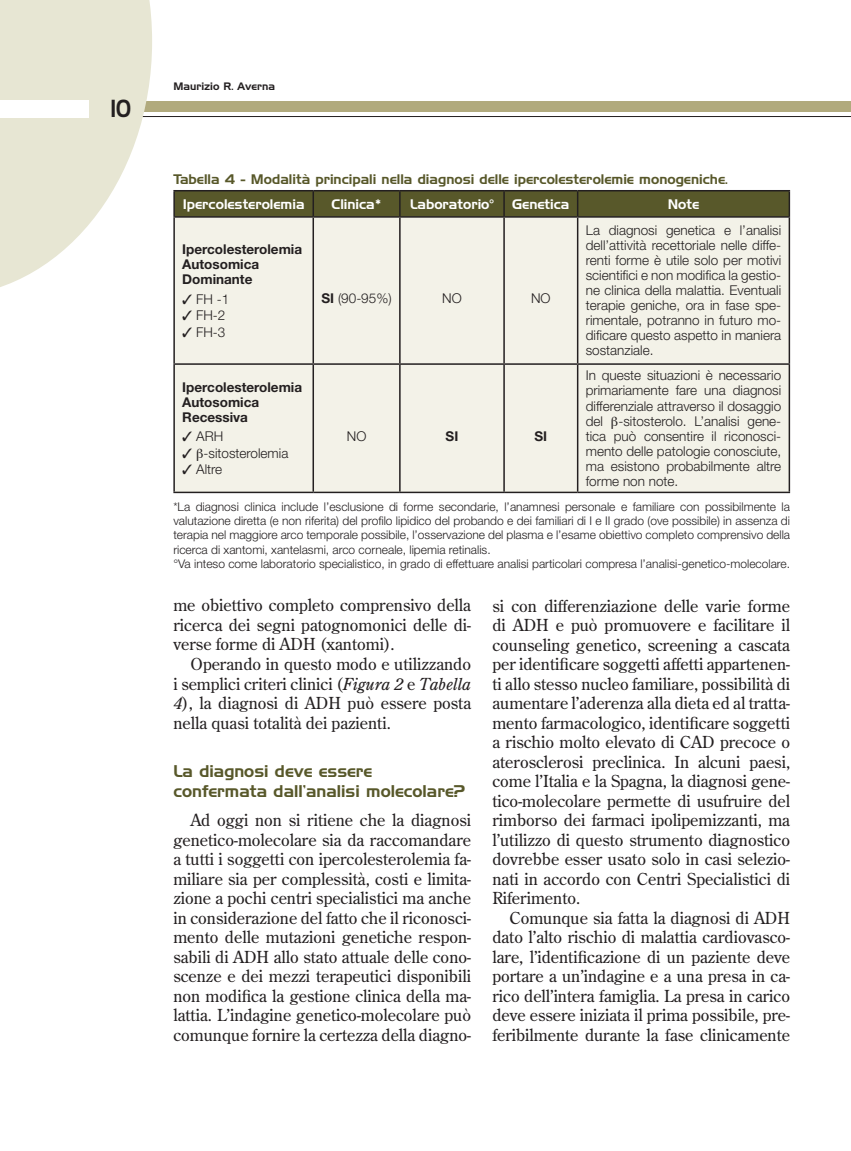
<style>
.page{position:relative;width:851px;height:1151px;background:#fff}
.page>*{position:absolute;margin:0;border:0;box-sizing:border-box;transform-origin:0 0}
.t1{font:24px "Handel Gothic BT";color:#231f20;scale:.8 1}
.t2{font:16.5px/19.5px "Century Old Style Std";color:#231f20;text-align:justify}
.t3{font:16.5px/19.5px "Handel Gothic BT";color:#58582a}
.t4{font:300 13.5px/15px "Helvetica Neue LT Std";color:#231f20;text-align:justify}
.t5{font:700 13.5px/15px "Helvetica Neue LT Std";color:#231f20}
.t6{font:13.5px "Handel Gothic BT";color:#58582a}
.t7{font:13.5px "Handel Gothic BT";color:#fff}
.t8{font:300 12px/14.4px "Helvetica Neue LT Std";color:#231f20}
.t9{font:10.5px "Handel Gothic BT";color:#231f20}
.s1{font-weight:700}
.s2{font-style:italic}
</style>
<div class="page">
<hr style="left:0;top:116px;width:851px;height:1px;background:#231f20">
<div style="left:0;top:101px;width:851px;height:10px;background:#b1aa7d"></div>
<svg style="left:0;top:0;width:152px;height:287px;fill:#e7e6d3"></svg>
<div style="left:0;top:100px;width:88px;height:17px;background:#fff"></div>
<div style="left:175px;top:218px;width:613px;height:273px;background:#f3f2e8"></div>
<hr style="left:173px;top:190px;width:140px;height:1px;background:#231f20">
<hr style="left:173px;top:191px;width:2px;height:25px;background:#231f20">
<hr style="left:313px;top:190px;width:87px;height:1px;background:#231f20">
<hr style="left:400px;top:190px;width:104px;height:1px;background:#231f20">
<hr style="left:504px;top:190px;width:73px;height:1px;background:#231f20">
<hr style="left:577px;top:190px;width:213px;height:1px;background:#231f20">
<div style="left:174px;top:191px;width:614px;height:25px;background:#58582a"></div>
<hr style="left:788px;top:191px;width:2px;height:25px;background:#231f20">
<hr style="left:173px;top:216px;width:140px;height:2px;background:#231f20">
<hr style="left:173px;top:218px;width:2px;height:145px;background:#231f20">
<hr style="left:313px;top:216px;width:87px;height:2px;background:#231f20">
<hr style="left:312px;top:218px;width:2px;height:145px;background:#231f20">
<hr style="left:400px;top:216px;width:104px;height:2px;background:#231f20">
<hr style="left:399px;top:218px;width:2px;height:145px;background:#231f20">
<hr style="left:504px;top:216px;width:73px;height:2px;background:#231f20">
<hr style="left:503px;top:218px;width:2px;height:145px;background:#231f20">
<hr style="left:577px;top:216px;width:213px;height:2px;background:#231f20">
<hr style="left:577px;top:218px;width:1px;height:145px;background:#231f20">
<hr style="left:788px;top:218px;width:2px;height:145px;background:#231f20">
<hr style="left:173px;top:363px;width:140px;height:2px;background:#231f20">
<hr style="left:173px;top:365px;width:2px;height:126px;background:#231f20">
<hr style="left:313px;top:363px;width:87px;height:2px;background:#231f20">
<hr style="left:312px;top:365px;width:2px;height:126px;background:#231f20">
<hr style="left:400px;top:363px;width:104px;height:2px;background:#231f20">
<hr style="left:399px;top:365px;width:2px;height:126px;background:#231f20">
<hr style="left:504px;top:363px;width:73px;height:2px;background:#231f20">
<hr style="left:503px;top:365px;width:2px;height:126px;background:#231f20">
<hr style="left:577px;top:363px;width:213px;height:2px;background:#231f20">
<hr style="left:577px;top:365px;width:1px;height:126px;background:#231f20">
<hr style="left:788px;top:365px;width:2px;height:126px;background:#231f20">
<hr style="left:173px;top:491px;width:140px;height:2px;background:#231f20">
<hr style="left:313px;top:491px;width:87px;height:2px;background:#231f20">
<hr style="left:400px;top:491px;width:104px;height:2px;background:#231f20">
<hr style="left:504px;top:491px;width:73px;height:2px;background:#231f20">
<hr style="left:577px;top:491px;width:213px;height:2px;background:#231f20">
<svg style="left:197px;top:448px;width:6px;height:12px"></svg>
<svg style="left:612px;top:416px;width:6px;height:12px"></svg>
<h1 class="t1" style="left:111px;top:94px;width:26px">10</h1>
<p class="t9" style="left:173px;top:80px;width:103px">maurizio r. averna</p>
<p class="t6" style="left:173px;top:171px;width:556px">tabella 4 - modalità principali nella diagnosi delle ipercolesterolemie monogeniche.</p>
<p class="t7" style="left:183px;top:196px;width:123px">Ipercolesterolemia</p>
<p class="t7" style="left:331px;top:196px;width:52px">clinica*</p>
<p class="t7" style="left:410px;top:196px;width:85px">Laboratorio°</p>
<p class="t7" style="left:512px;top:196px;width:59px">Genetica</p>
<p class="t7" style="left:668px;top:196px;width:33px">note</p>
<p class="t5" style="left:182px;top:241px;width:121px">Ipercolesterolemia<br>Autosomica<br>Dominante</p>
<p class="t4" style="left:182px;top:291px;width:48px">✓ FH -1</p>
<p class="t4" style="left:182px;top:307px;width:45px">✓ FH-2</p>
<p class="t4" style="left:182px;top:324px;width:45px">✓ FH-3</p>
<p class="t4" style="left:586px;top:222px;width:197px">La diagnosi genetica e l’analisi dell’attività recettoriale nelle diffe&shy;renti forme è utile solo per motivi scientifici e non modifica la gestio&shy;ne clinica della malattia. Eventuali terapie geniche, ora in fase spe&shy;rimentale, potranno in futuro mo&shy;dificare questo aspetto in maniera sostanziale.</p>
<p class="t4" style="left:321px;top:290px;width:72px"><span class="s1">SI</span> (90-95%)</p>
<p class="t4" style="left:442px;top:290px;width:21px">NO</p>
<p class="t4" style="left:531px;top:290px;width:21px">NO</p>
<p class="t4" style="left:586px;top:368px;width:197px">In queste situazioni è necessario primariamente fare una diagnosi differenziale attraverso il dosaggio del -sitosterolo. L’analisi gene&shy;tica può consentire il riconosci&shy;mento delle patologie conosciute, ma esistono probabilmente altre forme non note.</p>
<p class="t8" style="left:173px;top:498px;width:618px">*La diagnosi clinica include l’esclusione di forme secondarie, l’anamnesi personale e familiare con possibilmente la valutazione diretta (e non riferita) del profilo lipidico del probando e dei familiari di I e II grado (ove possibile) in assenza di terapia nel maggiore arco temporale possibile, l’osservazione del plasma e l’esame obiettivo completo comprensivo della ricerca di xantomi, xantelasmi, arco corneale, lipemia retinalis.<br>°Va inteso come laboratorio specialistico, in grado di effettuare analisi particolari compresa l’analisi-genetico-molecolare.</p>
<p class="t5" style="left:182px;top:379px;width:121px">Ipercolesterolemia<br>Autosomica<br>Recessiva</p>
<p class="t4" style="left:182px;top:428px;width:42px">✓ ARH</p>
<p class="t4" style="left:182px;top:445px;width:108px">✓ -sitosterolemia</p>
<p class="t4" style="left:182px;top:461px;width:41px">✓ Altre</p>
<p class="t4" style="left:347px;top:428px;width:21px">NO</p>
<p class="t5" style="left:445px;top:428px;width:14px">SI</p>
<p class="t5" style="left:534px;top:428px;width:14px">SI</p>
<p class="t2" style="left:173px;top:595px;width:299px">me obiettivo completo comprensivo della ricerca dei segni patognomonici delle di&shy;verse forme di ADH (xantomi).</p>
<p class="t2" style="left:173px;top:653px;width:299px;text-indent:17px">Operando in questo modo e utilizzando i semplici criteri clinici (<span class="s2">Figura 2</span> e <span class="s2">Tabella 4</span>), la diagnosi di ADH può essere posta nella quasi totalità dei pazienti.</p>
<p class="t3" style="left:173px;top:761px;width:293px">La diagnosi deve essere confermata dall’analisi molecolare?</p>
<p class="t2" style="left:173px;top:809px;width:299px;text-indent:17px">Ad oggi non si ritiene che la diagnosi genetico-molecolare sia da raccomandare a tutti i soggetti con ipercolesterolemia fa&shy;miliare sia per complessità, costi e limita&shy;zione a pochi centri specialistici ma anche in considerazione del fatto che il riconosci&shy;mento delle mutazioni genetiche respon&shy;sabili di ADH allo stato attuale delle cono&shy;scenze e dei mezzi terapeutici disponibili non modifica la gestione clinica della ma&shy;lattia. L’indagine genetico-molecolare può comunque fornire la certezza della diagno-</p>
<p class="t2" style="left:492px;top:595px;width:299px">si con differenziazione delle varie forme di ADH e può promuovere e facilitare il counseling genetico, screening a cascata per identificare soggetti affetti appartenen&shy;ti allo stesso nucleo familiare, possibilità di aumentare l’aderenza alla dieta ed al tratta&shy;mento farmacologico, identificare soggetti a rischio molto elevato di CAD precoce o aterosclerosi preclinica. In alcuni paesi, come l’Italia e la Spagna, la diagnosi gene&shy;tico-molecolare permette di usufruire del rimborso dei farmaci ipolipemizzanti, ma l’utilizzo di questo strumento diagnostico dovrebbe esser usato solo in casi selezio&shy;nati in accordo con Centri Specialistici di Riferimento.</p>
<p class="t2" style="left:492px;top:907px;width:299px;text-indent:17px">Comunque sia fatta la diagnosi di ADH dato l’alto rischio di malattia cardiovasco&shy;lare, l’identificazione di un paziente deve portare a un’indagine e a una presa in ca&shy;rico dell’intera famiglia. La presa in carico deve essere iniziata il prima possibile, pre&shy;feribilmente durante la fase clinicamente</p>
</div>
